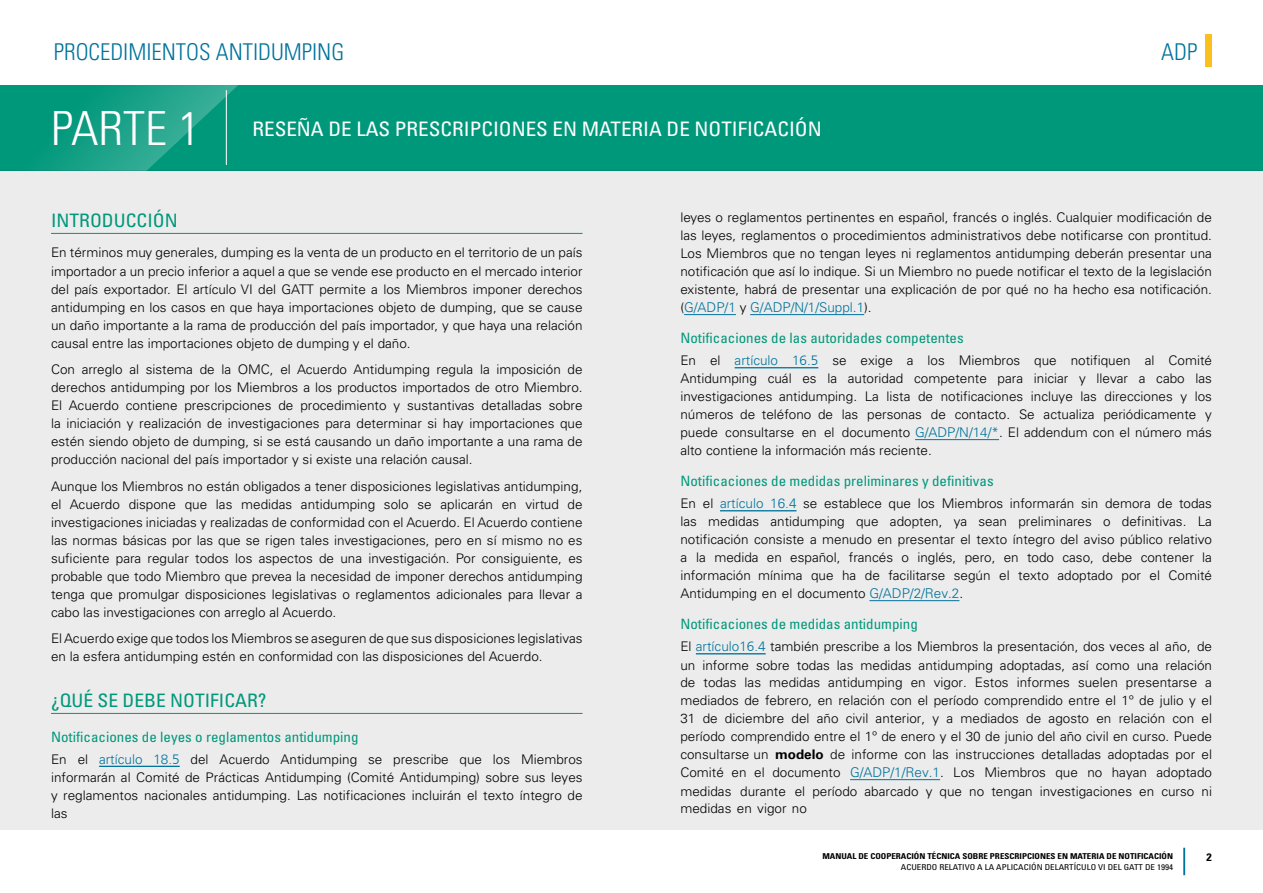
<style>
.page{position:relative;width:1263px;height:893px;background:#fff}
.page>*{position:absolute;margin:0;border:0;box-sizing:border-box;transform-origin:0 0}
.t1{font:300 condensed 47.1px "Univers LT Std";color:#fff;scale:1.05 1}
.t2{font:300 condensed 23.1px "Univers LT Std";color:#00739c}
.t3{font:condensed 19.95px "Univers LT Std";color:#fff;scale:1.05 1}
.HEAD_1{font:condensed 18.6px "Univers LT Std";color:#00987b;scale:1.05 1}
.Body{font:condensed 14.25px "Univers LT Std";color:#00987b;scale:1.05 1}
.Body-2{font:300 13.5px "Univers LT Std";color:#00739c}
.Body-3{font:300 13.2px/18px "Univers LT Std";color:#000;text-align:justify}
.t4{font:700 condensed 10.8px "Univers LT Std";color:#000;scale:1.11 1}
.t5{font:700 condensed 8.1px "Univers LT Std";color:#000;scale:1.11 1}
.t6{font:condensed 8.1px "Univers LT Std";color:#000;scale:1.11 1}
.s1{font-size:13.5px;color:#00739c}
.s2{font-family:"Articulate";font-size:13.5px;color:#00739c}
.s3{font-size:13.2px;color:#000}
.s4{font-weight:700}
</style>
<div class="page">
<hr style="left:1183px;top:848px;width:2px;height:27px;background:#00739c">
<div style="left:0;top:85px;width:1263px;height:85px;background:#00987b"></div>
<svg style="left:45px;top:85px;width:193px;height:85px"></svg>
<div style="left:0;top:170px;width:1263px;height:659px;background:#ececec"></div>
<div style="left:1206px;top:34px;width:6px;height:33px;background:#fcc01c"></div>
<hr style="left:51px;top:233px;width:532px;height:1px;background:#00987b">
<hr style="left:51px;top:713px;width:532px;height:1px;background:#00987b">
<hr style="left:684px;top:314px;width:52px;height:1px;background:#00739c">
<hr style="left:750px;top:314px;width:114px;height:1px;background:#00739c">
<hr style="left:735px;top:367px;width:83px;height:1px;background:#00739c">
<hr style="left:915px;top:439px;width:84px;height:1px;background:#00739c">
<hr style="left:720px;top:510px;width:76px;height:1px;background:#00739c">
<hr style="left:869px;top:600px;width:90px;height:1px;background:#00739c">
<hr style="left:696px;top:653px;width:70px;height:1px;background:#00739c">
<hr style="left:850px;top:779px;width:90px;height:1px;background:#00739c">
<hr style="left:99px;top:766px;width:81px;height:1px;background:#00739c">
<h2 class="t2" style="left:54px;top:38px;width:292px">PROCEDIMIENTOS ANTIDUMPING</h2>
<h2 class="t2" style="left:1161px;top:38px;width:37px">ADP</h2>
<h1 class="t1" style="left:51px;top:101px;width:144px">PARTE 1</h1>
<h3 class="t3" style="left:253px;top:117px;width:543px">RESEÑA DE LAS PRESCRIPCIONES EN MATERIA DE NOTIFICACIÓN</h3>
<p class="HEAD_1" style="left:51px;top:208px;width:122px">INTRODUCCIÓN</p>
<p class="Body-3" style="left:51px;top:244px;width:533px">En términos muy generales, dumping es la venta de un producto en el territorio de un país importador a un precio inferior a aquel a que se vende ese producto en el mercado interior del país exportador. El artículo VI del GATT permite a los Miembros imponer derechos antidumping en los casos en que haya importaciones objeto de dumping, que se cause un daño importante a la rama de producción del país importador, y que haya una relación causal entre las importaciones objeto de dumping y el daño.</p>
<p class="Body-3" style="left:51px;top:360px;width:533px">Con arreglo al sistema de la OMC, el Acuerdo Antidumping regula la imposición de derechos antidumping por los Miembros a los productos importados de otro Miembro.<br>El Acuerdo contiene prescripciones de procedimiento y sustantivas detalladas sobre la iniciación y realización de investigaciones para determinar si hay importaciones que estén siendo objeto de dumping, si se está causando un daño importante a una rama de producción nacional del país importador y si existe una relación causal.</p>
<p class="Body-3" style="left:51px;top:477px;width:533px">Aunque los Miembros no están obligados a tener disposiciones legislativas antidumping, el Acuerdo dispone que las medidas antidumping solo se aplicarán en virtud de investigaciones iniciadas y realizadas de conformidad con el Acuerdo. El Acuerdo contiene las normas básicas por las que se rigen tales investigaciones, pero en sí mismo no es suficiente para regular todos los aspectos de una investigación. Por consiguiente, es probable que todo Miembro que prevea la necesidad de imponer derechos antidumping tenga que promulgar disposiciones legislativas o reglamentos adicionales para llevar a cabo las investigaciones con arreglo al Acuerdo.</p>
<p class="Body-3" style="left:51px;top:629px;width:533px">El Acuerdo exige que todos los Miembros se aseguren de que sus disposiciones legislativas en la esfera antidumping estén en conformidad con las disposiciones del Acuerdo.</p>
<p class="HEAD_1" style="left:51px;top:688px;width:207px">¿QUÉ SE DEBE NOTIFICAR?</p>
<p class="Body" style="left:51px;top:728px;width:294px">Notificaciones de leyes o reglamentos antidumping</p>
<p class="Body-3" style="left:51px;top:750px;width:533px">En el <span class="s1">artículo 18</span><span class="s2">.5</span> del Acuerdo Antidumping se prescribe que los Miembros informarán al Comité de Prácticas Antidumping (Comité Antidumping) sobre sus leyes y reglamentos nacionales antidumping. Las notificaciones incluirán el texto íntegro de las</p>
<p class="Body-3" style="left:680px;top:209px;width:533px">leyes o reglamentos pertinentes en español, francés o inglés. Cualquier modificación de las leyes, reglamentos o procedimientos administrativos debe notificarse con prontitud.<br>Los Miembros que no tengan leyes ni reglamentos antidumping deberán presentar una notificación que así lo indique. Si un Miembro no puede notificar el texto de la legislación existente, habrá de presentar una explicación de por qué no ha hecho esa notificación.</p>
<p class="Body-2" style="left:680px;top:299px;width:193px"><span class="s3">(</span>G/ADP/1 <span class="s3">y</span> G/ADP/N/1/Suppl.1<span class="s3">).</span></p>
<p class="Body" style="left:680px;top:329px;width:271px">Notificaciones de las autoridades competentes</p>
<p class="Body-3" style="left:680px;top:352px;width:533px">En el <span class="s1">artículo 1</span><span class="s2">6.5</span> se exige a los Miembros que notifiquen al Comité Antidumping cuál es la autoridad competente para iniciar y llevar a cabo las investigaciones antidumping. La lista de notificaciones incluye las direcciones y los números de teléfono de las personas de contacto. Se actualiza periódicamente y puede consultarse en el documento <span class="s1">G/ADP/N/14/*</span>. El addendum con el número más alto contiene la información más reciente.</p>
<p class="Body" style="left:680px;top:472px;width:300px">Notificaciones de medidas preliminares y definitivas</p>
<p class="Body-3" style="left:680px;top:495px;width:533px">En el <span class="s1">artículo 16</span><span class="s2">.4</span> se establece que los Miembros informarán sin demora de todas las medidas antidumping que adopten, ya sean preliminares o definitivas. La notificación consiste a menudo en presentar el texto íntegro del aviso público relativo a la medida en español, francés o inglés, pero, en todo caso, debe contener la información mínima que ha de facilitarse según el texto adoptado por el Comité Antidumping en el documento <span class="s1">G/ADP/2/Rev.2</span>.</p>
<p class="Body" style="left:680px;top:615px;width:228px">Notificaciones de medidas antidumping</p>
<p class="Body-3" style="left:680px;top:638px;width:533px">El <span class="s1">artículo1</span><span class="s2">6.4</span> también prescribe a los Miembros la presentación, dos veces al año, de un informe sobre todas las medidas antidumping adoptadas, así como una relación de todas las medidas antidumping en vigor. Estos informes suelen presentarse a mediados de febrero, en relación con el período comprendido entre el 1º de julio y el 31 de diciembre del año civil anterior, y a mediados de agosto en relación con el período comprendido entre el 1º de enero y el 30 de junio del año civil en curso. Puede consultarse un <span class="s4">modelo</span> de informe con las instrucciones detalladas adoptadas por el</p>
<p class="Body-3" style="left:680px;top:764px;width:533px">Comité en el documento <span class="s1">G/ADP/1/Rev.1</span>. Los Miembros que no hayan adoptado medidas durante el período abarcado y que no tengan investigaciones en curso ni medidas en vigor no</p>
<p class="t5" style="left:822px;top:851px;width:317px">MANUAL DE COOPERACIÓN TÉCNICA SOBRE PRESCRIPCIONES EN MATERIA DE NOTIFICACIÓN</p>
<p class="t4" style="left:1206px;top:851px;width:6px">2</p>
<p class="t6" style="left:901px;top:862px;width:247px">ACUERDO RELATIVO A LA APLICACIÓN DELARTÍCULO VI DEL GATT DE 1994</p>
</div>
